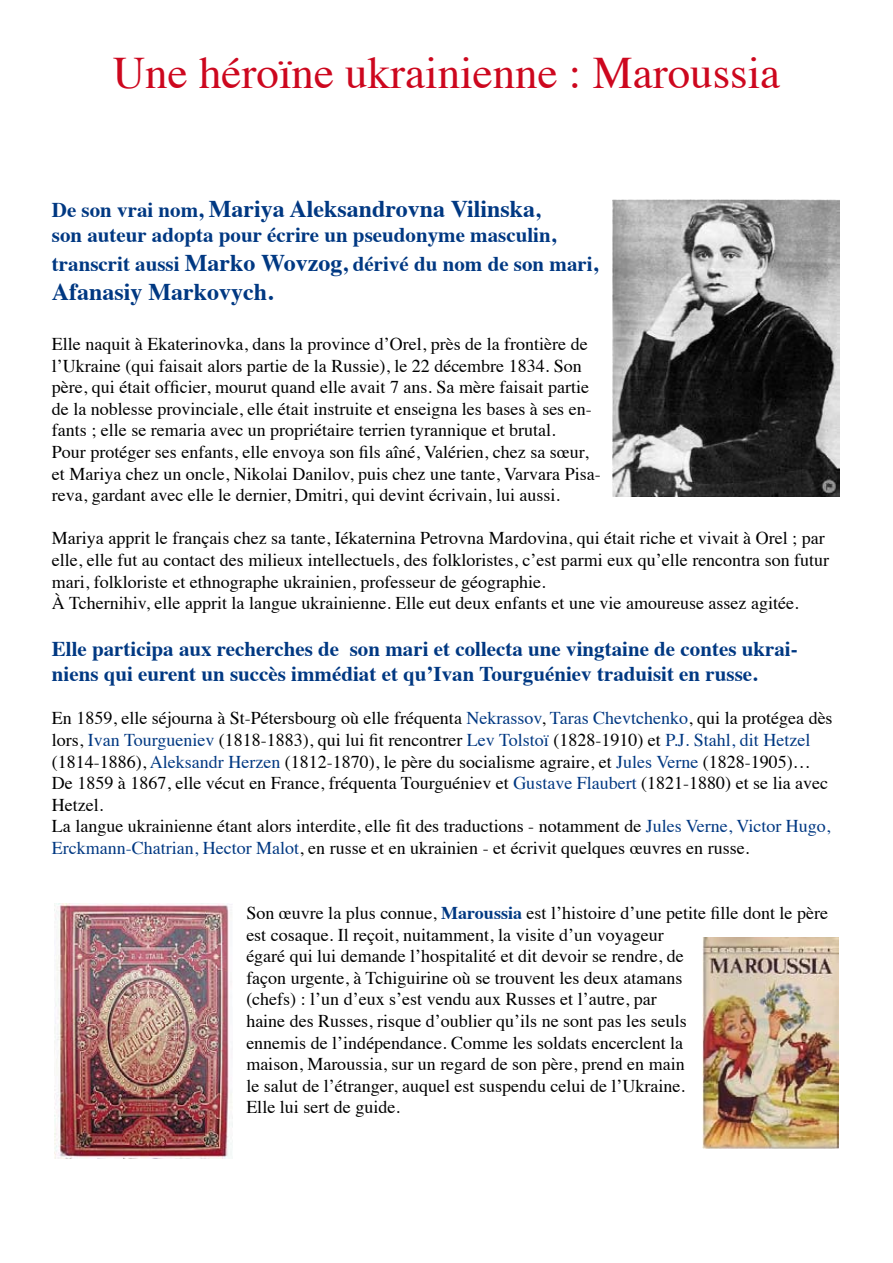
<style>
.page{position:relative;width:893px;height:1263px;background:#fff}
.page>*{position:absolute;margin:0;border:0;box-sizing:border-box;transform-origin:0 0}
.t1{font:45px "Times";color:#cd071e}
.t2{font:700 24px "Times";color:#003882}
.t3{font:700 21px/28.8px "Times";color:#003882}
.t4{font:18px/21.6px "Times";color:#000}
.s1{font-size:21px}
.s2{font-size:24px}
.s3{color:#003882}
.s4{font-weight:700;color:#003882}
</style>
<div class="page">
<img style="left:612px;top:199px;width:227px;height:297px">
<img style="left:54px;top:903px;width:179px;height:255px">
<img style="left:703px;top:937px;width:136px;height:211px">
<h1 class="t1" style="left:113px;top:31px;width:669px">Une héroïne ukrainienne : Maroussia</h1>
<h2 class="t2" style="left:52px;top:186px;width:490px"><span class="s1">De son vrai nom,</span> Mariya Aleksandrovna Vilinska<span class="s1">,</span></h2>
<p class="t3" style="left:52px;top:218px;width:548px">son auteur adopta pour écrire un pseudonyme masculin, transcrit aussi <span class="s2">Marko Wovzog</span>, dérivé du nom de son mari,</p>
<h2 class="t2" style="left:52px;top:268px;width:223px">Afanasiy Markovych.</h2>
<p class="t4" style="left:52px;top:332px;width:550px">Elle naquit à Ekaterinovka, dans la province d’Orel, près de la frontière de l’Ukraine (qui faisait alors partie de la Russie), le 22 décembre 1834. Son père, qui était officier, mourut quand elle avait 7 ans. Sa mère faisait partie de la noblesse provinciale, elle était instruite et enseigna les bases à ses en&shy;fants ; elle se remaria avec un propriétaire terrien tyrannique et brutal.<br>Pour protéger ses enfants, elle envoya son fils aîné, Valérien, chez sa sœur, et Mariya chez un oncle, Nikolai Danilov, puis chez une tante, Varvara Pisa&shy;reva, gardant avec elle le dernier, Dmitri, qui devint écrivain, lui aussi.</p>
<p class="t4" style="left:52px;top:526px;width:779px">Mariya apprit le français chez sa tante, Iékaternina Petrovna Mardovina, qui était riche et vivait à Orel ; par elle, elle fut au contact des milieux intellectuels, des folkloristes, c’est parmi eux qu’elle rencontra son futur mari, folkloriste et ethnographe ukrainien, professeur de géographie.<br>À Tchernihiv, elle apprit la langue ukrainienne. Elle eut deux enfants et une vie amoureuse assez agitée.</p>
<p class="t3" style="left:52px;top:634px;width:747px;line-height:25.2px">Elle participa aux recherches de son mari et collecta une vingtaine de contes ukrai&shy;niens qui eurent un succès immédiat et qu’Ivan Tourguéniev traduisit en russe.</p>
<p class="t4" style="left:52px;top:706px;width:782px">En 1859, elle séjourna à St-Pétersbourg où elle fréquenta <span class="s3">Nekrassov</span>, <span class="s3">Taras Chevtchenko</span>, qui la protégea dès lors, <span class="s3">Ivan Tourgueniev</span> (1818-1883), qui lui fit rencontrer <span class="s3">Lev Tolstoï</span> (1828-1910) et <span class="s3">P.J. Stahl, dit Hetzel </span>(1814-1886), <span class="s3">Aleksandr Herzen</span> (1812-1870), le père du socialisme agraire, et <span class="s3">Jules Verne</span> (1828-1905)… De 1859 à 1867, elle vécut en France, fréquenta Tourguéniev et <span class="s3">Gustave Flaubert</span> (1821-1880) et se lia avec Hetzel.<br>La langue ukrainienne étant alors interdite, elle fit des traductions - notamment de <span class="s3">Jules Verne, Victor Hugo, Erckmann-Chatrian, Hector Malot</span>, en russe et en ukrainien - et écrivit quelques œuvres en russe.</p>
<p class="t4" style="left:246px;top:900px;width:583px">Son œuvre la plus connue, <span class="s4">Maroussia</span> est l’histoire d’une petite fille dont le père est cosaque. Il reçoit, nuitamment, la visite d’un voyageur<br>égaré qui lui demande l’hospitalité et dit devoir se rendre, de<br>façon urgente, à Tchiguirine où se trouvent les deux atamans<br>(chefs) : l’un d’eux s’est vendu aux Russes et l’autre, par<br>haine des Russes, risque d’oublier qu’ils ne sont pas les seuls<br>ennemis de l’indépendance. Comme les soldats encerclent la<br>maison, Maroussia, sur un regard de son père, prend en main<br>le salut de l’étranger, auquel est suspendu celui de l’Ukraine.<br>Elle lui sert de guide.</p>
</div>
